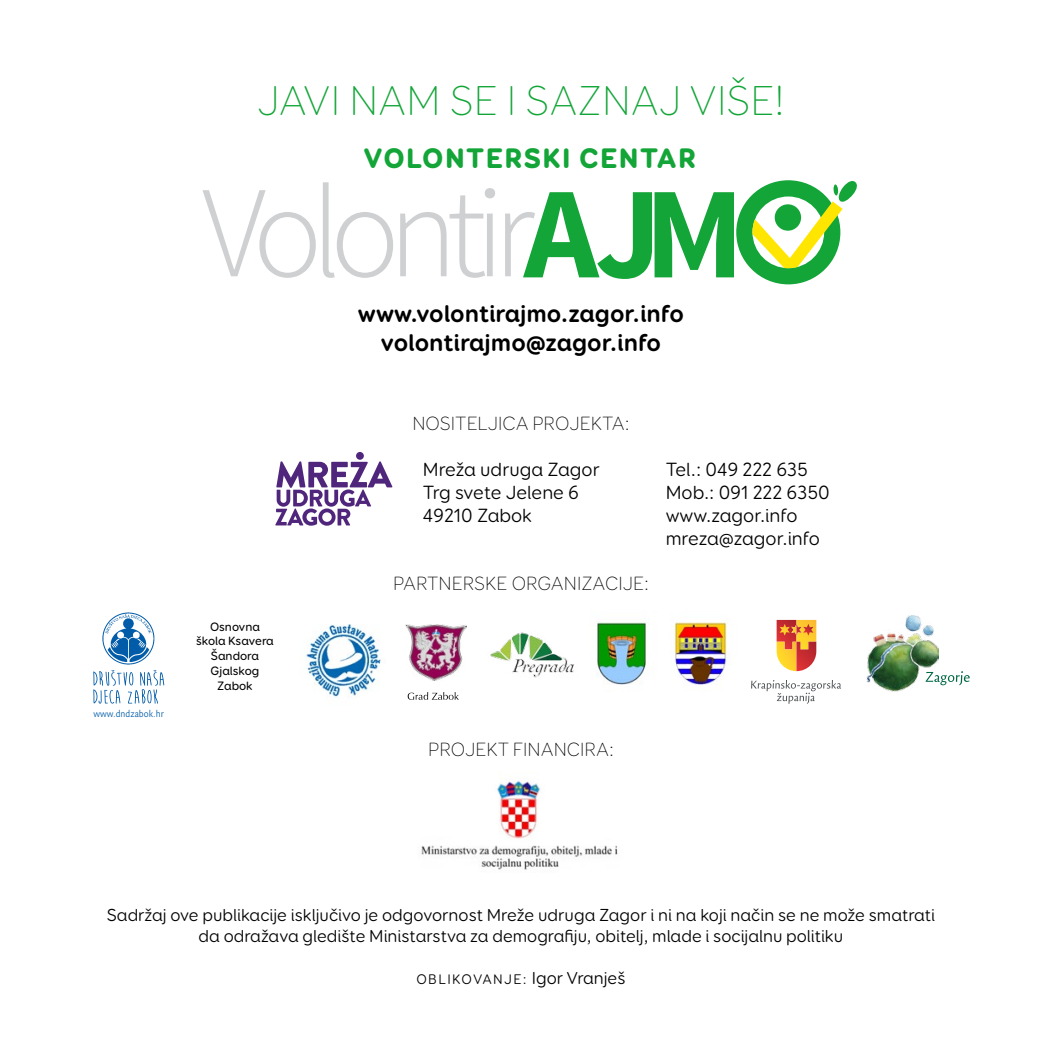
<style>
.page{position:relative;width:1042px;height:1042px;background:#fff}
.page>*{position:absolute;margin:0;border:0;box-sizing:border-box;transform-origin:0 0}
.t1{font:100 42px "Booster Next FY";color:#13a538}
.t2{font:900 28.53px "Booster Next FY";letter-spacing:.05em;color:#13a538}
.t3{font:700 24.5px "Booster Next FY";color:#000}
.t4{font:19.25px "Booster Next FY";color:#000}
.t5{font:100 19.25px "Booster Next FY";color:#000}
.t6{font:17.5px/21px "Booster Next FY";color:#000;text-align:center}
.t7{font:14px "Booster Next FY";letter-spacing:.1em;color:#000}
.t8{font:500 12.25px/14.7px "Booster Next FY";color:#000;text-align:center}
.t9{font:10.5px "Tempera Pro Normal";color:#005ba8}
.s1{font-size:17.5px}
</style>
<div class="page">
<svg style="left:202px;top:190px;width:114px;height:88px"></svg>
<svg style="left:323px;top:182px;width:70px;height:96px"></svg>
<svg style="left:400px;top:188px;width:95px;height:90px"></svg>
<svg style="left:505px;top:180px;width:352px;height:104px"></svg>
<div style="left:775px;top:204px;width:26px;height:27px;background:#13a538;border-radius:50%"></div>
<div style="left:356px;top:452px;width:8px;height:8px;background:#50267d;border-radius:50%"></div>
<svg style="left:275px;top:461px;width:117px;height:65px"></svg>
<img style="left:103px;top:613px;width:52px;height:52px">
<svg style="left:93px;top:670px;width:71px;height:33px"></svg>
<svg style="left:408px;top:692px;width:51px;height:8px"></svg>
<img style="left:406px;top:624px;width:60px;height:57px">
<svg style="left:776px;top:620px;width:40px;height:51px;background:#e58a45"></svg>
<svg style="left:751px;top:680px;width:90px;height:24px"></svg>
<img style="left:306px;top:624px;width:75px;height:74px">
<img style="left:597px;top:621px;width:133px;height:64px">
<img style="left:490px;top:632px;width:84px;height:46px">
<img style="left:421px;top:780px;width:197px;height:90px">
<svg style="left:938px;top:671px;width:31px;height:14px"></svg>
<img style="left:867px;top:615px;width:71px;height:76px">
<p class="t1" style="left:257px;top:76px;width:529px">JAVI NAM SE I SAZNAJ VIŠE!</p>
<p class="t2" style="left:364px;top:140px;width:334px">VOLONTERSKI CENTAR</p>
<p class="t3" style="left:358px;top:298px;width:327px">www.volontirajmo.zagor.info</p>
<p class="t3" style="left:381px;top:327px;width:282px">volontirajmo@zagor.info</p>
<p class="t9" style="left:94px;top:708px;width:72px">www.dndzabok.hr</p>
<p class="t8" style="left:196px;top:619px;width:79px">Osnovna škola Ksavera<br>Šandora<br>Gjalskog<br>Zabok</p>
<p class="t5" style="left:412px;top:412px;width:219px">NOSITELJICA PROJEKTA:</p>
<p class="t4" style="left:423px;top:457px;width:178px">Mreža udruga Zagor</p>
<p class="t4" style="left:423px;top:480px;width:158px">Trg svete Jelene 6</p>
<p class="t4" style="left:423px;top:503px;width:111px">49210 Zabok</p>
<p class="t5" style="left:393px;top:572px;width:257px">PARTNERSKE ORGANIZACIJE:</p>
<p class="t4" style="left:666px;top:457px;width:144px">Tel.: 049 222 635</p>
<p class="t4" style="left:666px;top:480px;width:165px">Mob.: 091 222 6350</p>
<p class="t4" style="left:666px;top:503px;width:133px">www.zagor.info</p>
<p class="t4" style="left:666px;top:527px;width:156px">mreza@zagor.info</p>
<p class="t5" style="left:428px;top:738px;width:187px">PROJEKT FINANCIRA:</p>
<p class="t6" style="left:107px;top:904px;width:830px">Sadržaj ove publikacije isključivo je odgovornost Mreže udruga Zagor i ni na koji način se ne može smatrati da odražava gledište Ministarstva za demografiju, obitelj, mlade i socijalnu politiku</p>
<p class="t7" style="left:416px;top:971px;width:211px">OBLIKOVANJE: <span class="s1">Igor Vranješ</span></p>
</div>
